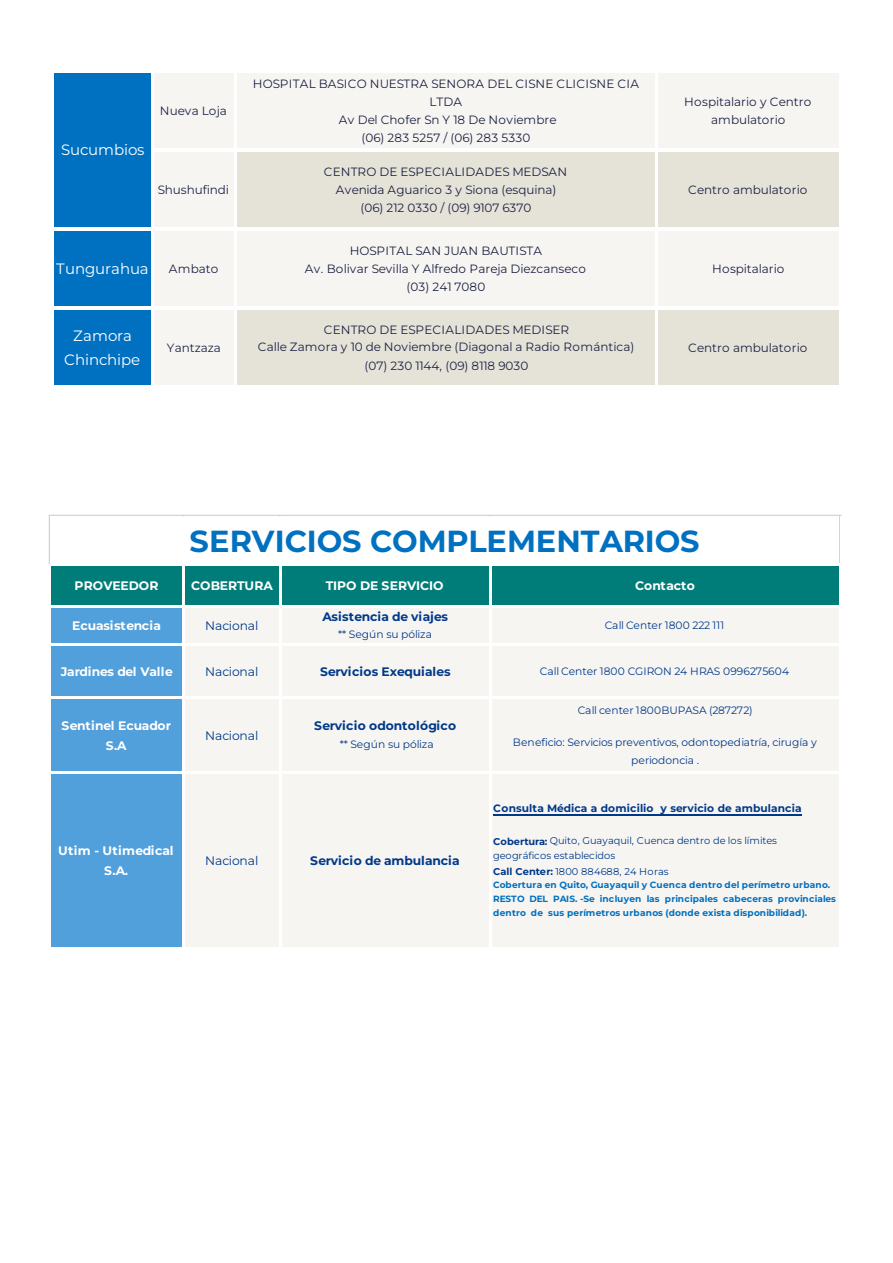
<style>
.page{position:relative;width:893px;height:1263px;background:#fff}
.page>*{position:absolute;margin:0;border:0;box-sizing:border-box;transform-origin:0 0}
.t1{font:700 30.45px "Montserrat";letter-spacing:-.005em;color:#0070c0}
.t2{font:15px/24px "Montserrat";letter-spacing:-.005em;color:#fff;text-align:center}
.t3{font:700 12.3px/19.8px "Montserrat";color:#fff;text-align:center}
.t4{font:700 12.3px "Montserrat";letter-spacing:.005em;color:#00398a}
.t5{font:12.3px "Montserrat";letter-spacing:-.01em;color:#00398a}
.t6{font:12px/18px "Montserrat";letter-spacing:.005em;color:#1e2243;text-align:center}
.t7{font:10.65px/17.2px "Montserrat";letter-spacing:-.005em;color:#00398a;text-align:center}
.t8{font:700 10.65px "Montserrat";letter-spacing:.005em;color:#00398a}
.t9{font:9.9px/15.1px "Montserrat";letter-spacing:-.005em;color:#00398a}
.t10{font:700 9px/14.9px "Montserrat";letter-spacing:.02em;color:#0070c0}
.s1{font-weight:700}
</style>
<div class="page">
<div style="left:50px;top:564px;width:790px;height:42px;background:#007d79"></div>
<div style="left:50px;top:606px;width:134px;height:342px;background:#51a0dc"></div>
<div style="left:183px;top:606px;width:657px;height:342px;background:#f7f5f2"></div>
<hr style="left:493px;top:814px;width:309px;height:1px;background:#00398a">
<hr style="left:493px;top:815px;width:309px;height:1px;background:#00398a">
<hr style="left:49px;top:515px;width:1px;height:49px;background:#d4d4d4">
<hr style="left:839px;top:515px;width:1px;height:49px;background:#d4d4d4">
<hr style="left:49px;top:564px;width:2px;height:384px;background:#fff">
<hr style="left:182px;top:566px;width:3px;height:382px;background:#fff">
<hr style="left:279px;top:566px;width:2px;height:382px;background:#fff">
<hr style="left:489px;top:566px;width:3px;height:382px;background:#fff">
<hr style="left:839px;top:566px;width:1px;height:382px;background:#fff">
<hr style="left:49px;top:515px;width:792px;height:1px;background:#d4d4d4">
<hr style="left:51px;top:564px;width:789px;height:2px;background:#fff">
<hr style="left:51px;top:605px;width:789px;height:2px;background:#fff">
<hr style="left:51px;top:643px;width:789px;height:3px;background:#fff">
<hr style="left:51px;top:696px;width:789px;height:2px;background:#fff">
<hr style="left:51px;top:772px;width:789px;height:2px;background:#fff">
<hr style="left:51px;top:947px;width:789px;height:1px;background:#fff">
<div style="left:53px;top:72px;width:100px;height:79px;background:#0070c0"></div>
<div style="left:152px;top:72px;width:689px;height:79px;background:#f7f5f2"></div>
<div style="left:53px;top:150px;width:100px;height:80px;background:#0070c0"></div>
<div style="left:152px;top:150px;width:84px;height:80px;background:#f7f5f2"></div>
<div style="left:235px;top:150px;width:606px;height:80px;background:#e5e2d8"></div>
<div style="left:53px;top:229px;width:100px;height:80px;background:#0070c0"></div>
<div style="left:152px;top:229px;width:689px;height:80px;background:#f7f5f2"></div>
<div style="left:53px;top:308px;width:100px;height:80px;background:#0070c0"></div>
<div style="left:152px;top:308px;width:84px;height:80px;background:#f7f5f2"></div>
<div style="left:235px;top:308px;width:606px;height:80px;background:#e5e2d8"></div>
<hr style="left:52px;top:71px;width:2px;height:317px;background:#fff">
<hr style="left:151px;top:71px;width:3px;height:317px;background:#fff">
<hr style="left:234px;top:71px;width:3px;height:317px;background:#fff">
<hr style="left:655px;top:71px;width:3px;height:317px;background:#fff">
<hr style="left:839px;top:71px;width:2px;height:317px;background:#fff">
<hr style="left:54px;top:71px;width:787px;height:2px;background:#fff">
<hr style="left:154px;top:149px;width:687px;height:3px;background:#fff">
<hr style="left:54px;top:228px;width:787px;height:3px;background:#fff">
<hr style="left:54px;top:307px;width:787px;height:3px;background:#fff">
<hr style="left:54px;top:386px;width:787px;height:2px;background:#fff">
<p class="t2" style="left:61px;top:137px;width:85px">Sucumbios</p>
<p class="t6" style="left:160px;top:101px;width:68px">Nueva Loja</p>
<p class="t6" style="left:158px;top:180px;width:73px">Shushufindi</p>
<p class="t2" style="left:56px;top:256px;width:94px">Tungurahua</p>
<p class="t6" style="left:169px;top:259px;width:51px">Ambato</p>
<p class="t2" style="left:64px;top:323px;width:77px">Zamora<br>Chinchipe</p>
<p class="t6" style="left:167px;top:338px;width:55px">Yantzaza</p>
<p class="t6" style="left:253px;top:74px;width:388px">HOSPITAL BASICO NUESTRA SENORA DEL CISNE CLICISNE CIA<br>LTDA<br>Av Del Chofer Sn Y 18 De Noviembre<br>(06) 283 5257 / (06) 283 5330</p>
<p class="t6" style="left:324px;top:162px;width:245px">CENTRO DE ESPECIALIDADES MEDSAN<br>Avenida Aguarico 3 y Siona (esquina) (06) 212 0330 / (09) 9107 6370</p>
<p class="t6" style="left:305px;top:241px;width:283px">HOSPITAL SAN JUAN BAUTISTA<br>Av. Bolivar Sevilla Y Alfredo Pareja Diezcanseco (03) 241 7080</p>
<p class="t6" style="left:258px;top:321px;width:378px;line-height:17px">CENTRO DE ESPECIALIDADES MEDISER<br>Calle Zamora y 10 de Noviembre (Diagonal a Radio Romántica)</p>
<p class="t6" style="left:365px;top:356px;width:165px">(07) 230 1144, (09) 8118 9030</p>
<p class="t6" style="left:684px;top:92px;width:129px">Hospitalario y Centro ambulatorio</p>
<p class="t6" style="left:688px;top:180px;width:121px">Centro ambulatorio</p>
<p class="t6" style="left:712px;top:259px;width:74px">Hospitalario</p>
<p class="t6" style="left:688px;top:338px;width:121px">Centro ambulatorio</p>
<h1 class="t1" style="left:190px;top:521px;width:512px">SERVICIOS COMPLEMENTARIOS</h1>
<p class="t3" style="left:75px;top:575px;width:85px">PROVEEDOR</p>
<p class="t3" style="left:191px;top:575px;width:83px">COBERTURA</p>
<p class="t3" style="left:326px;top:575px;width:119px">TIPO DE SERVICIO</p>
<p class="t3" style="left:635px;top:575px;width:61px">Contacto</p>
<p class="t3" style="left:72px;top:615px;width:90px">Ecuasistencia</p>
<p class="t5" style="left:205px;top:617px;width:55px">Nacional</p>
<p class="t4" style="left:322px;top:609px;width:127px">Asistencia de viajes</p>
<p class="t7" style="left:338px;top:625px;width:96px">** Según su póliza</p>
<p class="t7" style="left:605px;top:616px;width:121px">Call Center 1800 222 111</p>
<p class="t3" style="left:61px;top:661px;width:114px">Jardines del Valle</p>
<p class="t5" style="left:205px;top:663px;width:55px">Nacional</p>
<p class="t4" style="left:320px;top:663px;width:132px">Servicios Exequiales</p>
<p class="t7" style="left:540px;top:662px;width:251px">Call Center 1800 CGIRON 24 HRAS 0996275604</p>
<p class="t3" style="left:62px;top:715px;width:111px">Sentinel Ecuador<br>S.A</p>
<p class="t5" style="left:205px;top:727px;width:55px">Nacional</p>
<p class="t4" style="left:314px;top:717px;width:143px">Servicio odontológico</p>
<p class="t7" style="left:340px;top:735px;width:96px">** Según su póliza</p>
<p class="t3" style="left:58px;top:840px;width:117px">Utim - Utimedical<br>S.A.</p>
<p class="t5" style="left:205px;top:852px;width:55px">Nacional</p>
<p class="t4" style="left:310px;top:852px;width:151px">Servicio de ambulancia</p>
<p class="t7" style="left:578px;top:701px;width:177px">Call center 1800BUPASA (287272)</p>
<p class="t7" style="left:513px;top:733px;width:305px">Beneficio: Servicios preventivos, odontopediatría, cirugía y periodoncia .</p>
<p class="t8" style="left:493px;top:801px;width:310px">Consulta Médica a domicilio y servicio de ambulancia</p>
<p class="t9" style="left:493px;top:833px;width:285px"><span class="s1">Cobertura:</span> Quito, Guayaquil, Cuenca dentro de los límites geográficos establecidos<br><span class="s1">Call Center:</span> 1800 884688, 24 Horas</p>
<p class="t10" style="left:493px;top:877px;width:344px">Cobertura en Quito, Guayaquil y Cuenca dentro del perímetro urbano.<br>RESTO DEL PAIS. -Se incluyen las principales cabeceras provinciales</p>
<p class="t10" style="left:493px;top:905px;width:316px">dentro de sus perímetros urbanos (donde exista disponibilidad).</p>
</div>
